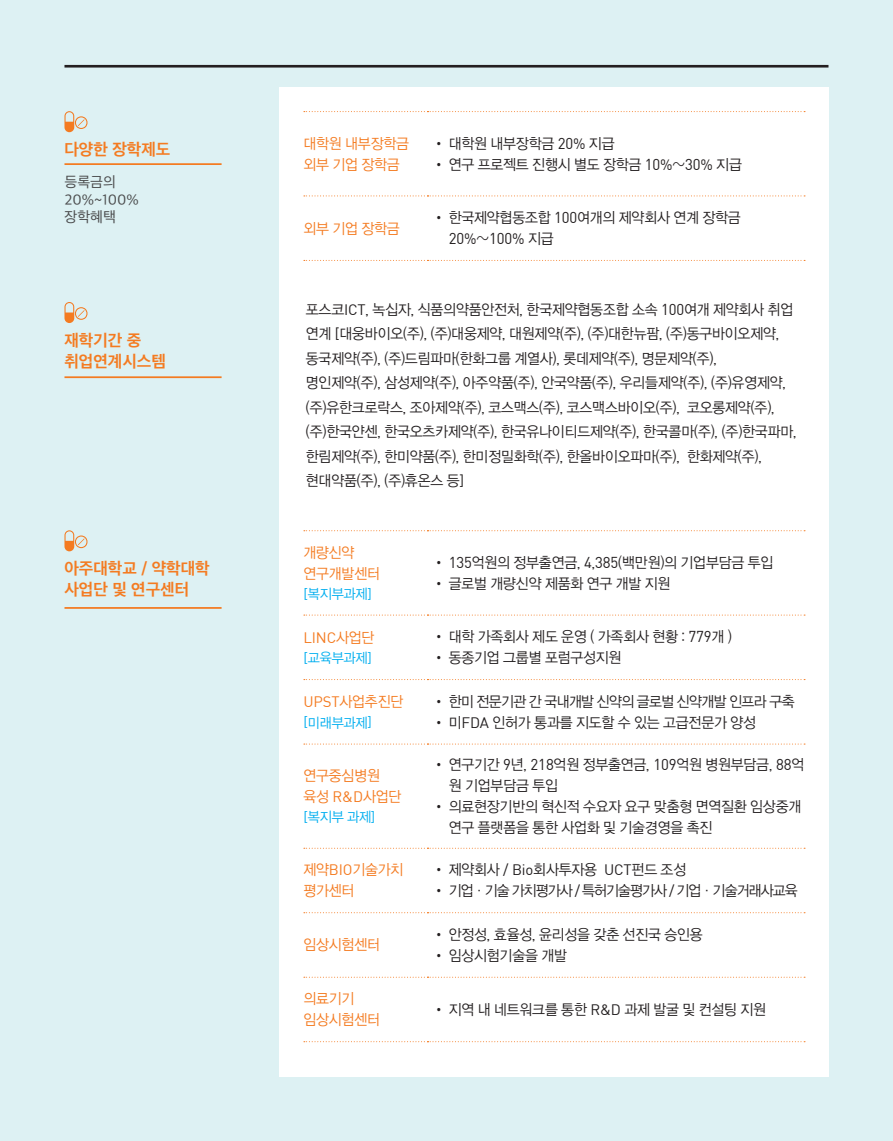
<style>
.page{position:relative;width:893px;height:1141px;background:#ddf1f3}
.page>*{position:absolute;margin:0;border:0;box-sizing:border-box;transform-origin:0 0}
.ÙÅÁ_Û{font:15.75px/21px "SD Gothic Neoa g Bd";color:#f47b21}
.ÙÅÁ_Û-2{font:15.4px "Dinreg";color:#231f20}
.ÙÅÁ_Û-3{font:14.88px/24.5px "YDVYGO12";letter-spacing:-.01em;color:#231f20;scale:.94 1}
.ÙÅÁ_Û-4{font:14.88px "YDVYGO12";letter-spacing:-.01em;color:#f47b21;scale:.94 1}
.ÙÅÁ_Û-5{font:14.88px "YDVYGO12";letter-spacing:-.06em;color:#231f20;scale:.94 1}
.ÙÅÁ_Û-6{font:14.88px "YDVYGO12";letter-spacing:-.04em;color:#231f20;scale:.94 1}
.ÙÅÁ_Û-7{font:14.88px "Dinreg";color:#f47b21}
.ÙÅÁ_Û-8{font:14px "YDVYGO12";letter-spacing:-.01em;color:#00aeef;scale:.94 1}
.ÙÅÁ_Û-9{font:14px "SD Gothic Neoa d Rg";color:#4b4c4d}
.s1{font-family:"Dinreg";font-size:15.4px}
.s2{font-family:"Dinreg"}
.s3{font-size:14.88px}
.s4{font-family:"YDVYGO12";font-size:14.88px}
.s5{font-family:"YDVYGO12"}
</style>
<div class="page">
<hr style="left:64px;top:65px;width:764px;height:3px;background:#231f20">
<div style="left:279px;top:87px;width:549px;height:989px;background:#fff"></div>
<svg style="left:64px;top:111px;width:24px;height:21px"></svg>
<hr style="left:64px;top:163px;width:158px;height:2px;background:#f47b21">
<svg style="left:64px;top:530px;width:24px;height:21px"></svg>
<hr style="left:64px;top:607px;width:158px;height:2px;background:#f47b21">
<svg style="left:64px;top:302px;width:24px;height:21px"></svg>
<hr style="left:64px;top:376px;width:158px;height:2px;background:#f47b21">
<svg style="left:304px;top:615px;width:501px;height:1px"></svg>
<svg style="left:304px;top:679px;width:501px;height:1px"></svg>
<svg style="left:304px;top:744px;width:501px;height:1px"></svg>
<svg style="left:304px;top:848px;width:501px;height:1px"></svg>
<svg style="left:304px;top:912px;width:501px;height:1px"></svg>
<svg style="left:304px;top:977px;width:501px;height:1px"></svg>
<svg style="left:304px;top:530px;width:501px;height:1px"></svg>
<svg style="left:304px;top:1041px;width:501px;height:1px"></svg>
<svg style="left:304px;top:111px;width:501px;height:1px"></svg>
<svg style="left:304px;top:195px;width:501px;height:1px"></svg>
<svg style="left:304px;top:260px;width:501px;height:1px"></svg>
<p class="ÙÅÁ_Û" style="left:64px;top:139px;width:107px">다양한 장학제도</p>
<p class="ÙÅÁ_Û-9" style="left:64px;top:175px;width:53px">등록금의</p>
<p class="ÙÅÁ_Û-9" style="left:64px;top:192px;width:76px">20%~100%</p>
<p class="ÙÅÁ_Û-9" style="left:64px;top:210px;width:53px">장학혜택</p>
<p class="ÙÅÁ_Û" style="left:64px;top:329px;width:78px">재학기간 중</p>
<p class="ÙÅÁ_Û" style="left:64px;top:350px;width:103px">취업연계시스템</p>
<p class="ÙÅÁ_Û" style="left:64px;top:558px;width:147px">아주대학교 / 약학대학 사업단 및 연구센터</p>
<p class="ÙÅÁ_Û-4" style="left:303px;top:133px;width:114px">대학원 내부장학금</p>
<p class="ÙÅÁ_Û-4" style="left:303px;top:154px;width:104px">외부 기업 장학금</p>
<p class="ÙÅÁ_Û-4" style="left:303px;top:218px;width:104px">외부 기업 장학금</p>
<p class="ÙÅÁ_Û-3" style="left:432px;top:130px;width:195px">• 대학원 내부장학금 <span class="s1">20</span><span class="s2">%</span> 지급</p>
<p class="ÙÅÁ_Û-3" style="left:432px;top:151px;width:331px">• 연구 프로젝트 진행시 별도 장학금 <span class="s1">10</span><span class="s2">%</span>~<span class="s1">30</span><span class="s2">%</span> 지급</p>
<p class="ÙÅÁ_Û-3" style="left:432px;top:204px;width:329px">• 한국제약협동조합 <span class="s1">100</span>여개의 제약회사 연계 장학금</p>
<p class="ÙÅÁ_Û-2" style="left:449px;top:229px;width:106px">20<span class="s3">%</span><span class="s4">~</span>100<span class="s3">%</span> <span class="s4">지급</span></p>
<p class="ÙÅÁ_Û-3" style="left:306px;top:296px;width:524px">포스코<span class="s2">ICT</span>, 녹십자, 식품의약품안전처, 한국제약협동조합 소속 <span class="s1">100</span>여개 제약회사 취업 연계 <span class="s2">[</span>대웅바이오(주), (주)대웅제약, 대원제약(주), (주)대한뉴팜, (주)동구바이오제약, 동국제약(주), (주)드림파마(한화그룹 계열사), 롯데제약(주), 명문제약(주),<br>명인제약(주), 삼성제약(주), 아주약품(주), 안국약품(주), 우리들제약(주), (주)유영제약, (주)유한크로락스, 조아제약(주), 코스맥스(주), 코스맥스바이오(주), 코오롱제약(주), (주)한국얀센, 한국오츠카제약(주), 한국유나이티드제약(주), 한국콜마(주), (주)한국파마, 한림제약(주), 한미약품(주), 한미정밀화학(주), 한올바이오파마(주), 한화제약(주), 현대약품(주), (주)휴온스 등<span class="s2">]</span></p>
<p class="ÙÅÁ_Û-4" style="left:303px;top:542px;width:56px">개량신약</p>
<p class="ÙÅÁ_Û-4" style="left:303px;top:563px;width:83px">연구개발센터</p>
<p class="ÙÅÁ_Û-8" style="left:303px;top:585px;width:74px"><span class="s2">[</span>복지부과제<span class="s2">]</span></p>
<p class="ÙÅÁ_Û-7" style="left:303px;top:628px;width:73px">LINC<span class="s5">사업단</span></p>
<p class="ÙÅÁ_Û-8" style="left:303px;top:648px;width:74px"><span class="s2">[</span>교육부과제<span class="s2">]</span></p>
<p class="ÙÅÁ_Û-4" style="left:303px;top:692px;width:108px"><span class="s2">UPST</span>사업추진단</p>
<p class="ÙÅÁ_Û-8" style="left:303px;top:713px;width:74px"><span class="s2">[</span>미래부과제<span class="s2">]</span></p>
<p class="ÙÅÁ_Û-4" style="left:303px;top:766px;width:83px">연구중심병원</p>
<p class="ÙÅÁ_Û-4" style="left:303px;top:787px;width:106px">육성 <span class="s2">R&amp;D</span>사업단</p>
<p class="ÙÅÁ_Û-8" style="left:303px;top:808px;width:78px"><span class="s2">[</span>복지부 과제<span class="s2">]</span></p>
<p class="ÙÅÁ_Û-4" style="left:303px;top:860px;width:108px">제약<span class="s2">BIO</span>기술가치</p>
<p class="ÙÅÁ_Û-4" style="left:303px;top:881px;width:56px">평가센터</p>
<p class="ÙÅÁ_Û-4" style="left:303px;top:935px;width:83px">임상시험센터</p>
<p class="ÙÅÁ_Û-4" style="left:303px;top:989px;width:56px">의료기기</p>
<p class="ÙÅÁ_Û-4" style="left:303px;top:1010px;width:83px">임상시험센터</p>
<p class="ÙÅÁ_Û-3" style="left:432px;top:549px;width:364px">• <span class="s1">135</span>억원의 정부출연금, <span class="s1">4</span>,<span class="s1">385</span>(백만원)의 기업부담금 투입</p>
<p class="ÙÅÁ_Û-3" style="left:432px;top:570px;width:255px">• 글로벌 개량신약 제품화 연구 개발 지원</p>
<p class="ÙÅÁ_Û-3" style="left:432px;top:624px;width:320px">• 대학 가족회사 제도 운영 ( 가족회사 현황 : <span class="s1">779</span>개 )</p>
<p class="ÙÅÁ_Û-3" style="left:432px;top:645px;width:203px">• 동종기업 그룹별 포럼구성지원</p>
<p class="ÙÅÁ_Û-6" style="left:432px;top:691px;width:387px">• 한미 전문기관 간 국내개발 신약의 글로벌 신약개발 인프라 구축</p>
<p class="ÙÅÁ_Û-3" style="left:432px;top:709px;width:346px">• 미<span class="s2">FDA</span> 인허가 통과를 지도할 수 있는 고급전문가 양성</p>
<p class="ÙÅÁ_Û-3" style="left:449px;top:753px;width:379px;line-height:21px;text-indent:-16px">• 연구기간 <span class="s1">9</span>년, <span class="s1">218</span>억원 정부출연금, <span class="s1">109</span>억원 병원부담금, <span class="s1">88</span>억 원 기업부담금 투입</p>
<p class="ÙÅÁ_Û-3" style="left:449px;top:795px;width:376px;line-height:21px;text-indent:-16px">• 의료현장기반의 혁신적 수요자 요구 맞춤형 면역질환 임상중개 연구 플랫폼을 통한 사업화 및 기술경영을 촉진</p>
<p class="ÙÅÁ_Û-3" style="left:432px;top:857px;width:271px">• 제약회사 <span class="s2">/ Bio</span>회사투자용 <span class="s2">UCT</span>펀드 조성</p>
<p class="ÙÅÁ_Û-5" style="left:432px;top:881px;width:390px">• 기업·기술 가치평가사 <span class="s2">/</span> 특허기술평가사 <span class="s2">/</span> 기업·기술거래사교육</p>
<p class="ÙÅÁ_Û-3" style="left:432px;top:921px;width:289px">• 안정성, 효율성, 윤리성을 갖춘 선진국 승인용</p>
<p class="ÙÅÁ_Û-3" style="left:432px;top:942px;width:145px">• 임상시험기술을 개발</p>
<p class="ÙÅÁ_Û-3" style="left:432px;top:996px;width:357px">• 지역 내 네트워크를 통한 <span class="s2">R&amp;D</span> 과제 발굴 및 컨설팅 지원</p>
</div>
